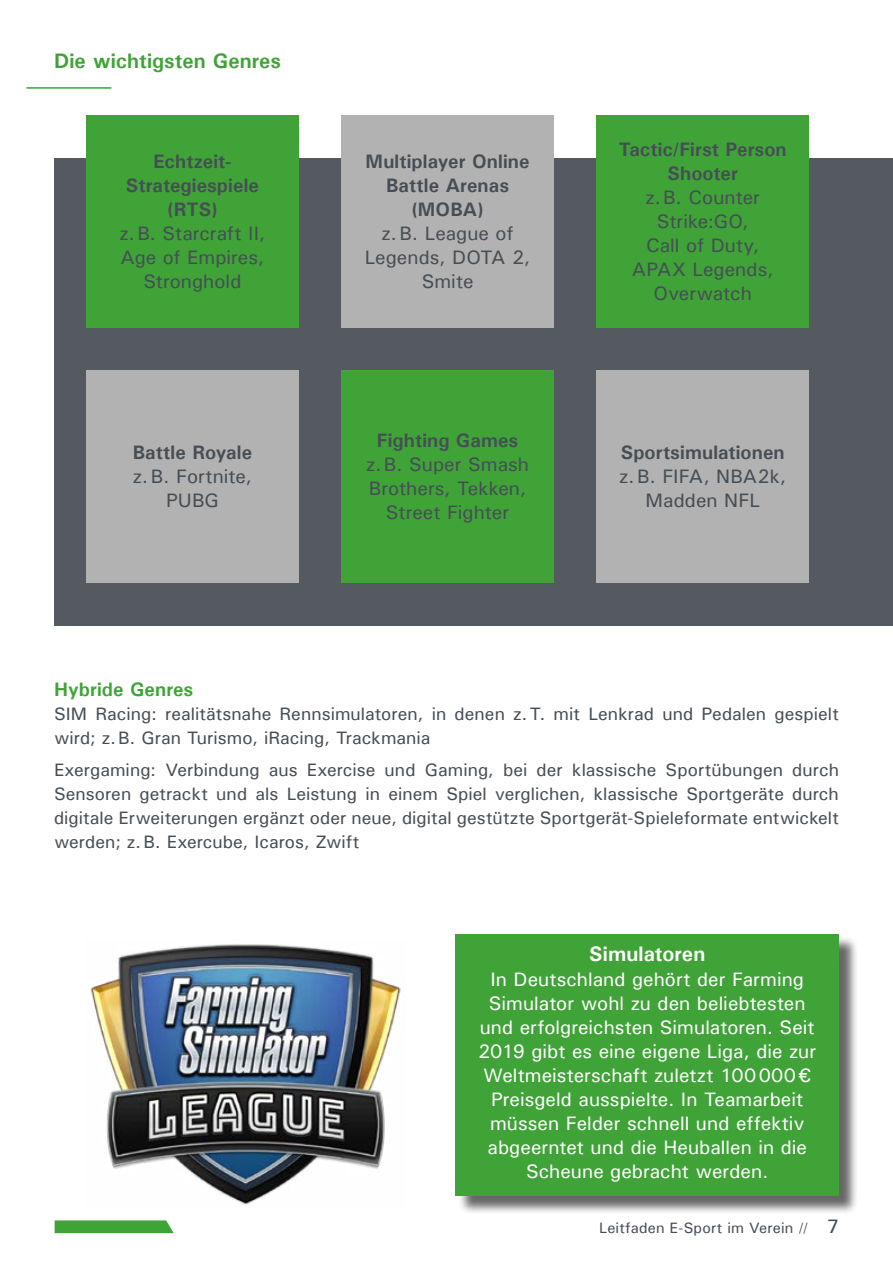
<style>
.page{position:relative;width:893px;height:1263px;background:#fff}
.page>*{position:absolute;margin:0;border:0;box-sizing:border-box;transform-origin:0 0}
.t1{font:700 21px "Univers";letter-spacing:.005em;color:#3fa337}
.t2{font:700 21px "Univers";letter-spacing:.005em;color:#fff}
.t3{font:500 19.5px/24px "Univers";color:#fff;text-align:center}
.t4{font:500 19.5px/24px "Univers";color:#464e55;text-align:center}
.t5{font:700 19.5px/24px "Univers";letter-spacing:.005em;color:#464e55;text-align:center}
.t6{font:700 19.5px "Univers";letter-spacing:.005em;color:#3fa337}
.t7{font:500 18px/24px "Univers";color:#464e55}
.t8{font:500 15px "Univers";letter-spacing:.01em;color:#464e55}
</style>
<div class="page">
<svg style="left:55px;top:1220px;width:119px;height:13px"></svg>
<div style="left:54px;top:158px;width:839px;height:467px;background:#555a61"></div>
<div style="left:596px;top:115px;width:213px;height:212px;background:#3fa337"></div>
<div style="left:341px;top:115px;width:213px;height:212px;background:#b3b2b2"></div>
<div style="left:86px;top:115px;width:213px;height:212px;background:#3fa337"></div>
<div style="left:596px;top:370px;width:213px;height:213px;background:#b3b2b2"></div>
<div style="left:86px;top:370px;width:213px;height:213px;background:#b3b2b2"></div>
<div style="left:341px;top:370px;width:213px;height:213px;background:#3fa337"></div>
<div style="left:458px;top:936px;width:400px;height:279px;background:#000;opacity:.6"></div>
<div style="left:455px;top:934px;width:384px;height:262px;background:#3fa337"></div>
<hr style="left:26px;top:87px;width:85px;height:2px;background:#3fa337">
<img style="left:90px;top:944px;width:311px;height:261px">
<p class="t1" style="left:54px;top:48px;width:228px">Die wichtigsten Genres</p>
<p class="t5" style="left:126px;top:149px;width:135px">Echtzeit-<br>Strategiespiele (RTS)</p>
<p class="t4" style="left:119px;top:221px;width:148px">z.B. Starcraft II,<br>Age of Empires,<br>Stronghold</p>
<p class="t5" style="left:133px;top:440px;width:121px">Battle Royale</p>
<p class="t4" style="left:133px;top:464px;width:120px">z.B. Fortnite,<br>PUBG</p>
<p class="t5" style="left:366px;top:149px;width:166px">Multiplayer Online<br>Battle Arenas (MOBA)</p>
<p class="t4" style="left:365px;top:221px;width:167px">z.B. League of<br>Legends, DOTA 2,<br>Smite</p>
<p class="t5" style="left:377px;top:428px;width:143px">Fighting Games</p>
<p class="t4" style="left:366px;top:452px;width:165px">z.B. Super Smash<br>Brothers, Tekken,<br>Street Fighter</p>
<p class="t5" style="left:619px;top:137px;width:170px">Tactic/First Person<br>Shooter</p>
<p class="t4" style="left:632px;top:185px;width:143px">z.B. Counter<br>Strike:GO,<br>Call of Duty,<br>APAX Legends,<br>Overwatch</p>
<p class="t5" style="left:621px;top:440px;width:166px">Sportsimulationen</p>
<p class="t4" style="left:619px;top:464px;width:168px">z.B. FIFA, NBA2k,<br>Madden NFL</p>
<p class="t6" style="left:54px;top:677px;width:141px">Hybride Genres</p>
<p class="t7" style="left:54px;top:701px;width:786px">SIM Racing: realitätsnahe Rennsimulatoren, in denen z.T. mit Lenkrad und Pedalen gespielt wird; z.B. Gran Turismo, iRacing, Trackmania</p>
<p class="t7" style="left:54px;top:758px;width:786px;text-align:justify">Exergaming: Verbindung aus Exercise und Gaming, bei der klassische Sportübungen durch Sensoren getrackt und als Leistung in einem Spiel verglichen, klassische Sportgeräte durch digitale Erweiterungen ergänzt oder neue, digital gestützte Sportgerät-Spieleformate entwickelt werden; z.B. Exercube, Icaros, Zwift</p>
<p class="t2" style="left:589px;top:940px;width:118px">Simulatoren</p>
<p class="t3" style="left:478px;top:967px;width:340px">In Deutschland gehört der Farming Simulator wohl zu den beliebtesten und erfolgreichsten Simulatoren. Seit 2019 gibt es eine eigene Liga, die zur Weltmeisterschaft zuletzt 100000€ Preisgeld ausspielte. In Teamarbeit müssen Felder schnell und effektiv abgeerntet und die Heuballen in die Scheune gebracht werden.</p>
<p class="t8" style="left:599px;top:1218px;width:210px">Leitfaden E-Sport im Verein //</p>
<p class="t4" style="left:827px;top:1213px;width:14px">7</p>
</div>
